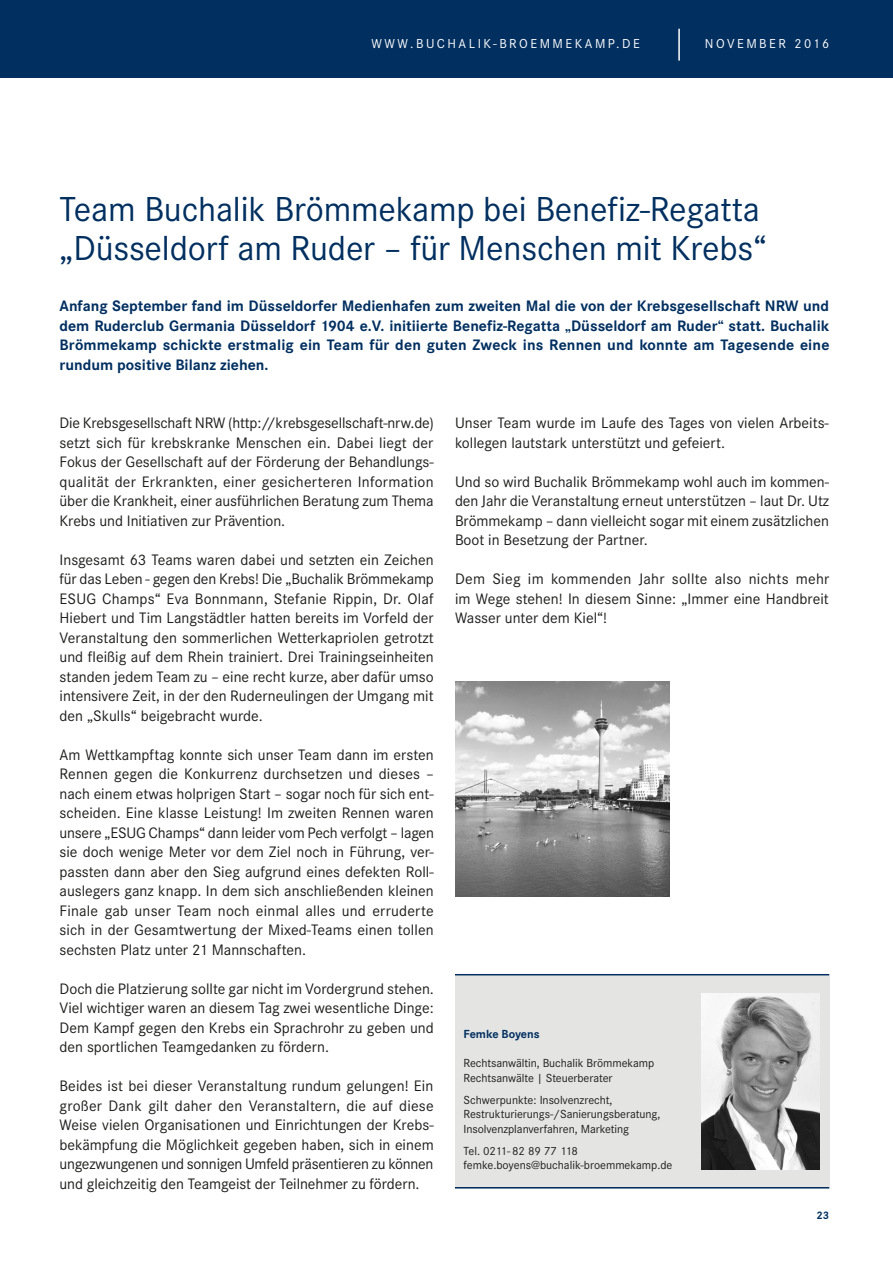
<style>
.page{position:relative;width:893px;height:1263px;background:#fff}
.page>*{position:absolute;margin:0;border:0;box-sizing:border-box;transform-origin:0 0}
.Headline{font:36px/39px "Corporate S";letter-spacing:-.005em;color:#002f60}
._01_Copy{font:15.75px/19.5px "Corporate S";color:#1d1d1b;text-align:justify}
._03_Body_copy_einlei{font:700 15.75px/19.5px "Corporate S";color:#002f60;text-align:justify}
.t1{font:13.5px "Corporate S";letter-spacing:.185em;color:#fff}
.Abbinder_Beschreibun{font:12.15px/14.5px "Corporate S";letter-spacing:-.005em;color:#1d1d1b}
.Abbinder_Name{font:700 12.15px "Corporate S";color:#002f60}
.t2{font:700 11.25px "Corporate S";color:#002f60}
</style>
<div class="page">
<div style="left:455px;top:974px;width:374px;height:214px;background:#e4e4e3"></div>
<img style="left:701px;top:993px;width:118px;height:176px">
<hr style="left:455px;top:974px;width:374px;height:1px;background:#002f60">
<hr style="left:455px;top:1187px;width:374px;height:1px;background:#002f60">
<img style="left:455px;top:682px;width:214px;height:214px">
<div style="left:0;top:0;width:893px;height:78px;background:#002f60"></div>
<hr style="left:678px;top:29px;width:2px;height:32px;background:#fff">
<p class="t1" style="left:372px;top:35px;width:270px">WWW.BUCHALIK-BROEMMEKAMP.DE</p>
<p class="t1" style="left:705px;top:35px;width:126px">NOVEMBER 2016</p>
<p class="Headline" style="left:60px;top:190px;width:709px">Team Buchalik Brömmekamp bei Benefiz-Regatta „Düsseldorf am Ruder – für Menschen mit Krebs“</p>
<p class="_03_Body_copy_einlei" style="left:60px;top:297px;width:771px">Anfang September fand im Düsseldorfer Medienhafen zum zweiten Mal die von der Krebsgesellschaft NRW und dem Ruderclub Germania Düsseldorf 1904 e.V. initiierte Benefiz-Regatta „Düsseldorf am Ruder“ statt. Buchalik Brömmekamp schickte erstmalig ein Team für den guten Zweck ins Rennen und konnte am Tagesende eine rundum positive Bilanz ziehen.</p>
<p class="_01_Copy" style="left:60px;top:413px;width:376px">Die Krebsgesellschaft NRW (http://krebsgesellschaft-nrw.de) setzt sich für krebskranke Menschen ein. Dabei liegt der Fokus der Gesellschaft auf der Förderung der Behandlungs&shy;qualität der Erkrankten, einer gesicherteren Information über die Krankheit, einer ausführlichen Beratung zum Thema Krebs und Initiativen zur Prävention.</p>
<p class="_01_Copy" style="left:60px;top:550px;width:376px">Insgesamt 63 Teams waren dabei und setzten ein Zeichen für das Leben - gegen den Krebs! Die „Buchalik Brömmekamp ESUG Champs“ Eva Bonnmann, Stefanie Rippin, Dr. Olaf Hiebert und Tim Langstädtler hatten bereits im Vorfeld der Veranstaltung den sommerlichen Wetterkapriolen getrotzt und fleißig auf dem Rhein trainiert. Drei Trainingseinheiten standen jedem Team zu – eine recht kurze, aber dafür umso intensivere Zeit, in der den Ruderneulingen der Umgang mit den „Skulls“ beigebracht wurde.</p>
<p class="_01_Copy" style="left:60px;top:745px;width:376px">Am Wettkampftag konnte sich unser Team dann im ersten Rennen gegen die Konkurrenz durchsetzen und dieses – nach einem etwas holprigen Start – sogar noch für sich ent&shy;scheiden. Eine klasse Leistung! Im zweiten Rennen waren unsere „ESUG Champs“ dann leider vom Pech verfolgt – lagen sie doch wenige Meter vor dem Ziel noch in Führung, ver&shy;passten dann aber den Sieg aufgrund eines defekten Roll&shy;auslegers ganz knapp. In dem sich anschließenden kleinen Finale gab unser Team noch einmal alles und erruderte sich in der Gesamtwertung der Mixed-Teams einen tollen sechsten Platz unter 21 Mannschaften.</p>
<p class="_01_Copy" style="left:60px;top:979px;width:376px">Doch die Platzierung sollte gar nicht im Vordergrund stehen.<br>Viel wichtiger waren an diesem Tag zwei wesentliche Dinge:<br>Dem Kampf gegen den Krebs ein Sprachrohr zu geben und den sportlichen Teamgedanken zu fördern.</p>
<p class="_01_Copy" style="left:60px;top:1076px;width:376px">Beides ist bei dieser Veranstaltung rundum gelungen! Ein großer Dank gilt daher den Veranstaltern, die auf diese Weise vielen Organisationen und Einrichtungen der Krebs&shy;bekämpfung die Möglichkeit gegeben haben, sich in einem ungezwungenen und sonnigen Umfeld präsentieren zu können und gleichzeitig den Teamgeist der Teilnehmer zu fördern.</p>
<p class="_01_Copy" style="left:455px;top:413px;width:375px">Unser Team wurde im Laufe des Tages von vielen Arbeits&shy;kollegen lautstark unterstützt und gefeiert.</p>
<p class="_01_Copy" style="left:455px;top:472px;width:376px">Und so wird Buchalik Brömmekamp wohl auch im kommen&shy;den Jahr die Veranstaltung erneut unterstützen – laut Dr. Utz Brömmekamp – dann vielleicht sogar mit einem zusätzlichen Boot in Besetzung der Partner.</p>
<p class="_01_Copy" style="left:455px;top:569px;width:376px">Dem Sieg im kommenden Jahr sollte also nichts mehr im Wege stehen! In diesem Sinne: „Immer eine Handbreit Wasser unter dem Kiel“!</p>
<p class="Abbinder_Name" style="left:463px;top:1027px;width:78px">Femke Boyens</p>
<p class="Abbinder_Beschreibun" style="left:463px;top:1056px;width:192px">Rechtsanwältin, Buchalik Brömmekamp<br>Rechtsanwälte | Steuerberater</p>
<p class="Abbinder_Beschreibun" style="left:463px;top:1092px;width:198px">Schwerpunkte: Insolvenzrecht,<br>Restrukturierungs-/Sanierungsberatung,<br>Insolvenzplanverfahren, Marketing</p>
<p class="Abbinder_Beschreibun" style="left:463px;top:1143px;width:116px">Tel. 0211- 82 89 77 118</p>
<p class="Abbinder_Beschreibun" style="left:463px;top:1158px;width:211px">femke.boyens@buchalik-broemmekamp.de</p>
<p class="t2" style="left:816px;top:1209px;width:14px">23</p>
</div>
